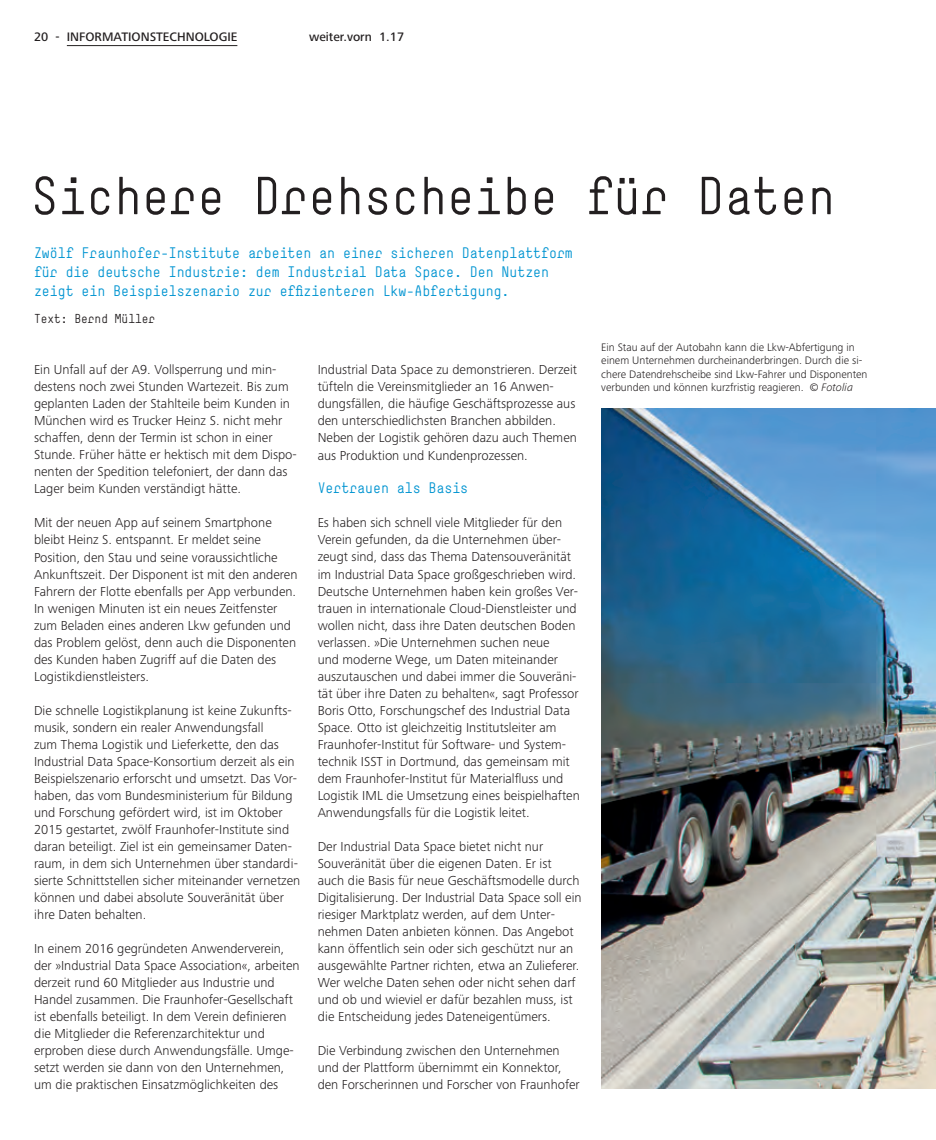
<style>
.page{position:relative;width:936px;height:1140px;background:#fff}
.page>*{position:absolute;margin:0;border:0;box-sizing:border-box;transform-origin:0 0}
.Headline{font:52.5px "Simple";color:#231f20}
.Vorspann{font:15px "Simple";color:#0094d1}
.Zwischenüberschrift{font:15px "Simple";color:#0094d1}
.Fließtext{font:300 13.5px/17px "Frutiger Next Pro";color:#231f20}
.t1{font:500 12.75px "Frutiger Next Pro";color:#231f20}
.Autorenhinweis{font:12.75px "Simple";color:#231f20}
.BU{font:300 11.25px/13.5px "Frutiger Next Pro";color:#231f20}
.s1{font-style:italic}
</style>
<div class="page">
<hr style="left:67px;top:45px;width:170px;height:1px;background:#231f20">
<img style="left:601px;top:408px;width:334px;height:681px">
<p class="t1" style="left:34px;top:30px;width:205px">20 - INFORMATIONSTECHNOLOGIE</p>
<p class="t1" style="left:309px;top:30px;width:97px">weiter.vorn 1.17</p>
<p class="Headline" style="left:31px;top:164px;width:805px">Sichere Drehscheibe für Daten</p>
<p class="Vorspann" style="left:34px;top:244px;width:540px">Zwölf Fraunhofer-Institute arbeiten an einer sicheren Datenplattform</p>
<p class="Vorspann" style="left:34px;top:262px;width:516px">für die deutsche Industrie: dem Industrial Data Space. Den Nutzen</p>
<p class="Vorspann" style="left:34px;top:281px;width:477px">zeigt ein Beispielszenario zur effizienteren Lkw-Abfertigung.</p>
<p class="Autorenhinweis" style="left:34px;top:311px;width:123px">Text: Bernd Müller</p>
<p class="BU" style="left:601px;top:340px;width:255px">Ein Stau auf der Autobahn kann die Lkw-Abfertigung in</p>
<p class="BU" style="left:601px;top:354px;width:268px">einem Unternehmen durcheinanderbringen. Durch die si&shy;chere Datendrehscheibe sind Lkw-Fahrer und Disponenten verbunden und können kurzfristig reagieren. <span class="s1">© Fotolia</span></p>
<p class="Fließtext" style="left:34px;top:361px;width:264px">Ein Unfall auf der A9. Vollsperrung und min&shy;destens noch zwei Stunden Wartezeit. Bis zum geplanten Laden der Stahlteile beim Kunden in München wird es Trucker Heinz S. nicht mehr schaffen, denn der Termin ist schon in einer Stunde. Früher hätte er hektisch mit dem Dispo&shy;nenten der Spedition telefoniert, der dann das Lager beim Kunden verständigt hätte.</p>
<p class="Fließtext" style="left:34px;top:514px;width:265px">Mit der neuen App auf seinem Smartphone bleibt Heinz S. entspannt. Er meldet seine Position, den Stau und seine voraussichtliche Ankunftszeit. Der Disponent ist mit den anderen Fahrern der Flotte ebenfalls per App verbunden.<br>In wenigen Minuten ist ein neues Zeitfenster zum Beladen eines anderen Lkw gefunden und das Problem gelöst, denn auch die Disponenten des Kunden haben Zugriff auf die Daten des Logistikdienstleisters.</p>
<p class="Fließtext" style="left:34px;top:701px;width:268px">Die schnelle Logistikplanung ist keine Zukunfts&shy;musik, sondern ein realer Anwendungsfall<br>zum Thema Logistik und Lieferkette, den das Industrial Data Space-Konsortium derzeit als ein Beispielszenario erforscht und umsetzt. Das Vor&shy;haben, das vom Bundesministerium für Bildung und Forschung gefördert wird, ist im Oktober 2015 gestartet, zwölf Fraunhofer-Institute sind daran beteiligt. Ziel ist ein gemeinsamer Daten&shy;raum, in dem sich Unternehmen über standardi&shy;sierte Schnittstellen sicher miteinander vernetzen können und dabei absolute Souveränität über ihre Daten behalten.</p>
<p class="Fließtext" style="left:34px;top:940px;width:267px">In einem 2016 gegründeten Anwenderverein, der »Industrial Data Space Association«, arbeiten derzeit rund 60 Mitglieder aus Industrie und Handel zusammen. Die Fraunhofer-Gesellschaft ist ebenfalls beteiligt. In dem Verein definieren die Mitglieder die Referenzarchitektur und erproben diese durch Anwendungsfälle. Umge&shy;setzt werden sie dann von den Unternehmen, um die praktischen Einsatzmöglichkeiten des</p>
<p class="Fließtext" style="left:317px;top:361px;width:261px">Industrial Data Space zu demonstrieren. Derzeit tüfteln die Vereinsmitglieder an 16 Anwen&shy;dungsfällen, die häufige Geschäftsprozesse aus den unterschiedlichsten Branchen abbilden.<br>Neben der Logistik gehören dazu auch Themen aus Produktion und Kundenprozessen.</p>
<p class="Zwischenüberschrift" style="left:317px;top:479px;width:152px">Vertrauen als Basis</p>
<p class="Fließtext" style="left:317px;top:514px;width:264px">Es haben sich schnell viele Mitglieder für den Verein gefunden, da die Unternehmen über&shy;zeugt sind, dass das Thema Datensouveränität im Industrial Data Space großgeschrieben wird.<br>Deutsche Unternehmen haben kein großes Ver&shy;trauen in internationale Cloud-Dienstleister und wollen nicht, dass ihre Daten deutschen Boden verlassen. »Die Unternehmen suchen neue<br>und moderne Wege, um Daten miteinander auszutauschen und dabei immer die Souveräni&shy;tät über ihre Daten zu behalten«, sagt Professor Boris Otto, Forschungschef des Industrial Data Space. Otto ist gleichzeitig Institutsleiter am Fraunhofer-Institut für Software- und System&shy;technik ISST in Dortmund, das gemeinsam mit dem Fraunhofer-Institut für Materialfluss und Logistik IML die Umsetzung eines beispielhaften Anwendungsfalls für die Logistik leitet.</p>
<p class="Fließtext" style="left:317px;top:837px;width:265px">Der Industrial Data Space bietet nicht nur Souveränität über die eigenen Daten. Er ist<br>auch die Basis für neue Geschäftsmodelle durch Digitalisierung. Der Industrial Data Space soll ein riesiger Marktplatz werden, auf dem Unter&shy;nehmen Daten anbieten können. Das Angebot kann öffentlich sein oder sich geschützt nur an ausgewählte Partner richten, etwa an Zulieferer.<br>Wer welche Daten sehen oder nicht sehen darf und ob und wieviel er dafür bezahlen muss, ist die Entscheidung jedes Dateneigentümers.</p>
<p class="Fließtext" style="left:317px;top:1042px;width:264px">Die Verbindung zwischen den Unternehmen und der Plattform übernimmt ein Konnektor, den Forscherinnen und Forscher von Fraunhofer</p>
</div>
